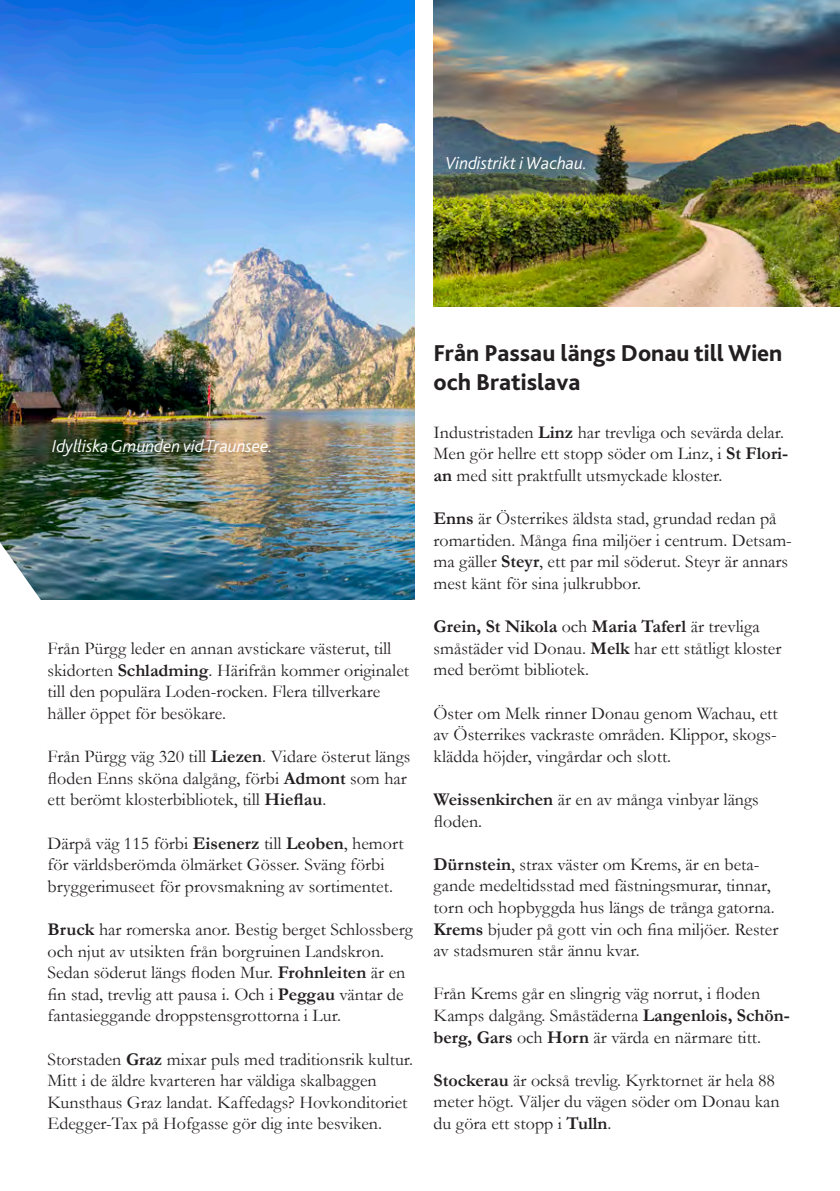
<style>
.page{position:relative;width:840px;height:1191px;background:#fff}
.page>*{position:absolute;margin:0;border:0;box-sizing:border-box;transform-origin:0 0}
.t1{font:800 24px/28.8px "Bliss 2";color:#231f20}
.t2{font:18px/21.6px "Garamond";color:#231f20}
.t3{font:italic 300 18px "Bliss 2";color:#fff}
.s1{font-weight:700}
</style>
<div class="page">
<img style="left:0;top:0;width:414px;height:600px">
<svg style="left:0;top:542px;width:213px;height:58px;background:#507d8f"></svg>
<img style="left:433px;top:0;width:406px;height:306px">
<p class="t3" style="left:445px;top:152px;width:143px">Vindistrikt i Wachau.</p>
<p class="t3" style="left:52px;top:435px;width:222px">Idylliska Gmunden vid Traunsee.</p>
<p class="t2" style="left:47px;top:637px;width:363px">Från Pürgg leder en annan avstickare västerut, till skidorten <span class="s1">Schladming</span>. Härifrån kommer originalet till den populära Loden-rocken. Flera tillverkare håller öppet för besökare.</p>
<p class="t2" style="left:47px;top:745px;width:364px">Från Pürgg väg 320 till <span class="s1">Liezen</span>. Vidare österut längs floden Enns sköna dalgång, förbi <span class="s1">Admont</span> som har ett berömt klosterbibliotek, till <span class="s1">Hieflau</span>.</p>
<p class="t2" style="left:47px;top:831px;width:357px">Därpå väg 115 förbi <span class="s1">Eisenerz</span> till <span class="s1">Leoben</span>, hemort för världsberömda ölmärket Gösser. Sväng förbi bryggerimuseet för provsmakning av sortimentet.</p>
<p class="t2" style="left:47px;top:918px;width:366px"><span class="s1">Bruck</span> har romerska anor. Bestig berget Schlossberg och njut av utsikten från borgruinen Landskron.<br>Sedan söderut längs floden Mur. <span class="s1">Frohnleiten</span> är en fin stad, trevlig att pausa i. Och i <span class="s1">Peggau</span> väntar de fantasieggande droppstensgrottorna i Lur.</p>
<p class="t2" style="left:47px;top:1047px;width:367px">Storstaden <span class="s1">Graz</span> mixar puls med traditionsrik kultur.<br>Mitt i de äldre kvarteren har väldiga skalbaggen Kunsthaus Graz landat. Kaffedags? Hovkonditoriet Edegger-Tax på Hofgasse gör dig inte besviken.</p>
<h1 class="t1" style="left:433px;top:338px;width:350px">Från Passau längs Donau till Wien och Bratislava</h1>
<p class="t2" style="left:433px;top:421px;width:356px">Industristaden <span class="s1">Linz</span> har trevliga och sevärda delar.<br>Men gör hellre ett stopp söder om Linz, i <span class="s1">St Flori&shy;an</span> med sitt praktfullt utsmyckade kloster.</p>
<p class="t2" style="left:433px;top:507px;width:359px"><span class="s1">Enns</span> är Österrikes äldsta stad, grundad redan på romartiden. Många fina miljöer i centrum. Detsam&shy;ma gäller <span class="s1">Steyr</span>, ett par mil söderut. Steyr är annars mest känt för sina julkrubbor.</p>
<p class="t2" style="left:433px;top:615px;width:349px"><span class="s1">Grein, St Nikola</span> och <span class="s1">Maria Taferl</span> är trevliga småstäder vid Donau. <span class="s1">Melk</span> har ett ståtligt kloster med berömt bibliotek.</p>
<p class="t2" style="left:433px;top:701px;width:345px;text-align:justify">Öster om Melk rinner Donau genom Wachau, ett av Österrikes vackraste områden. Klippor, skogs&shy;klädda höjder, vingårdar och slott.</p>
<p class="t2" style="left:433px;top:788px;width:326px"><span class="s1">Weissenkirchen</span> är en av många vinbyar längs floden.</p>
<p class="t2" style="left:433px;top:853px;width:346px"><span class="s1">Dürnstein</span>, strax väster om Krems, är en beta&shy;gande medeltidsstad med fästningsmurar, tinnar, torn och hopbyggda hus längs de trånga gatorna.<br><span class="s1">Krems</span> bjuder på gott vin och fina miljöer. Rester av stadsmuren står ännu kvar.</p>
<p class="t2" style="left:433px;top:982px;width:357px">Från Krems går en slingrig väg norrut, i floden<br>Kamps dalgång. Småstäderna <span class="s1">Langenlois, Schön&shy;berg, Gars</span> och <span class="s1">Horn</span> är värda en närmare titt.</p>
<p class="t2" style="left:433px;top:1069px;width:347px"><span class="s1">Stockerau</span> är också trevlig. Kyrktornet är hela 88 meter högt. Väljer du vägen söder om Donau kan du göra ett stopp i <span class="s1">Tulln</span>.</p>
</div>
